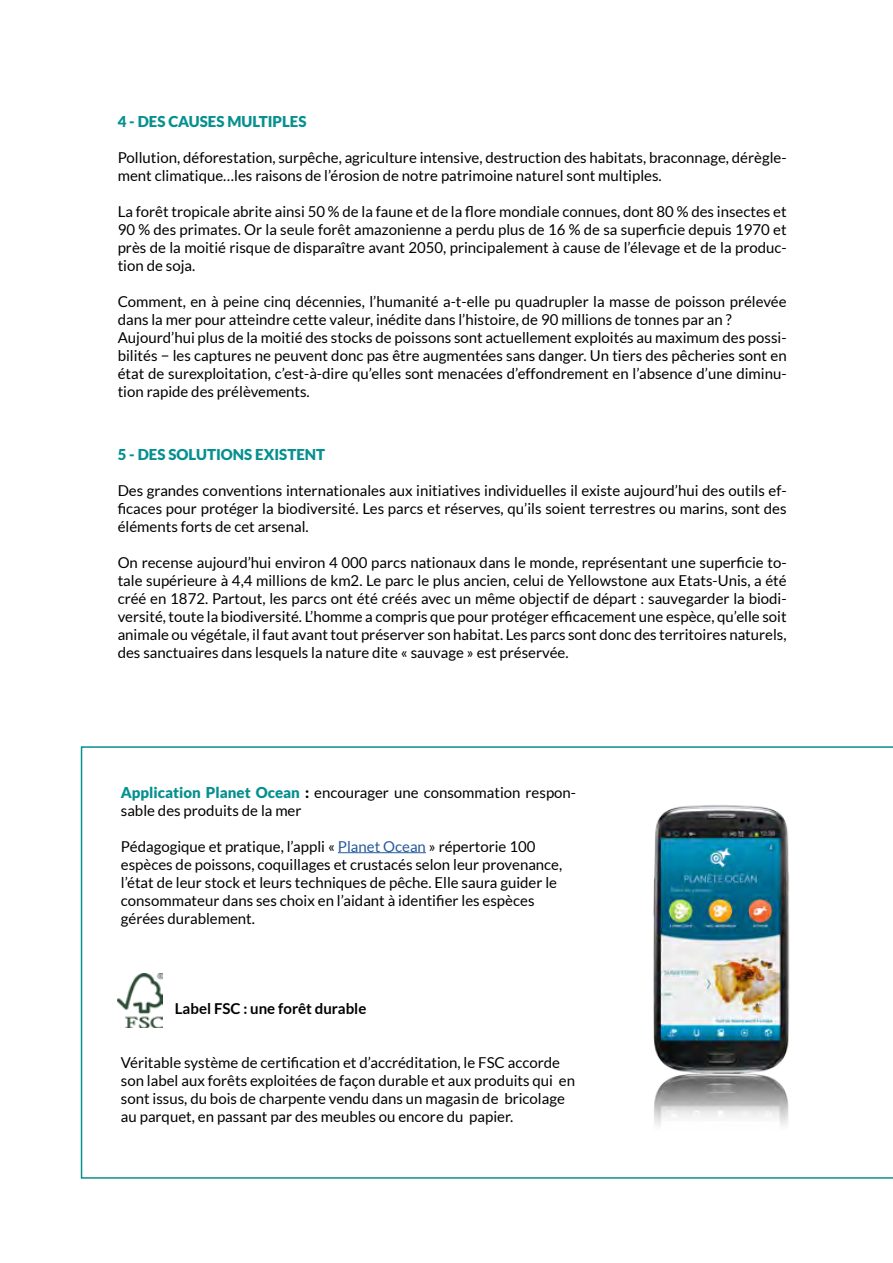
<style>
.page{position:relative;width:893px;height:1263px;background:#fff}
.page>*{position:absolute;margin:0;border:0;box-sizing:border-box;transform-origin:0 0}
.t1{font:15px/18px "Lato";color:#000}
.t2{font:900 15px "Lato";color:#06908f}
.t3{font:700 15px "Lato";color:#000}
.s1{font-weight:900;color:#06908f}
.s2{font-weight:900}
.s3{color:#275b9b}
</style>
<div class="page">
<svg style="left:81px;top:746px;width:812px;height:433px"></svg>
<p class="t2" style="left:118px;top:113px;width:190px">4 - DES CAUSES MULTIPLES</p>
<p class="t1" style="left:118px;top:148px;width:670px">Pollution, déforestation, surpêche, agriculture intensive, destruction des habitats, braconnage, dérègle&shy;ment climatique…les raisons de l’érosion de notre patrimoine naturel sont multiples.</p>
<p class="t1" style="left:118px;top:202px;width:670px;text-align:justify">La forêt tropicale abrite ainsi 50 % de la faune et de la flore mondiale connues, dont 80 % des insectes et 90 % des primates. Or la seule forêt amazonienne a perdu plus de 16 % de sa superficie depuis 1970 et près de la moitié risque de disparaître avant 2050, principalement à cause de l’élevage et de la produc&shy;tion de soja.</p>
<p class="t1" style="left:118px;top:292px;width:670px">Comment, en à peine cinq décennies, l’humanité a-t-elle pu quadrupler la masse de poisson prélevée dans la mer pour atteindre cette valeur, inédite dans l’histoire, de 90 millions de tonnes par an ?<br>Aujourd’hui plus de la moitié des stocks de poissons sont actuellement exploités au maximum des possi&shy;bilités − les captures ne peuvent donc pas être augmentées sans danger. Un tiers des pêcheries sont en état de surexploitation, c’est-à-dire qu’elles sont menacées d’effondrement en l’absence d’une diminu&shy;tion rapide des prélèvements.</p>
<p class="t2" style="left:118px;top:446px;width:209px">5 - DES SOLUTIONS EXISTENT</p>
<p class="t1" style="left:118px;top:482px;width:670px;text-align:justify">Des grandes conventions internationales aux initiatives individuelles il existe aujourd’hui des outils ef&shy;ficaces pour protéger la biodiversité. Les parcs et réserves, qu’ils soient terrestres ou marins, sont des éléments forts de cet arsenal.</p>
<p class="t1" style="left:118px;top:554px;width:670px;text-align:justify">On recense aujourd’hui environ 4 000 parcs nationaux dans le monde, représentant une superficie to&shy;tale supérieure à 4,4 millions de km2. Le parc le plus ancien, celui de Yellowstone aux Etats-Unis, a été créé en 1872. Partout, les parcs ont été créés avec un même objectif de départ : sauvegarder la biodi&shy;versité, toute la biodiversité. L’homme a compris que pour protéger efficacement une espèce, qu’elle soit animale ou végétale, il faut avant tout préserver son habitat. Les parcs sont donc des territoires naturels, des sanctuaires dans lesquels la nature dite « sauvage » est préservée.</p>
<p class="t1" style="left:121px;top:783px;width:457px"><span class="s1">Application Planet Ocean</span> <span class="s2">:</span> encourager une consommation respon&shy;sable des produits de la mer</p>
<p class="t1" style="left:121px;top:837px;width:443px">Pédagogique et pratique, l’appli « <span class="s3">Planet Ocean</span> » répertorie 100 espèces de poissons, coquillages et crustacés selon leur provenance, l’état de leur stock et leurs techniques de pêche. Elle saura guider le consommateur dans ses choix en l’aidant à identifier les espèces gérées durablement.</p>
<p class="t3" style="left:175px;top:1000px;width:193px">Label FSC : une forêt durable</p>
<p class="t1" style="left:121px;top:1053px;width:456px">Véritable système de certification et d’accréditation, le FSC accorde son label aux forêts exploitées de façon durable et aux produits qui en sont issus, du bois de charpente vendu dans un magasin de bricolage au parquet, en passant par des meubles ou encore du papier.</p>
</div>
